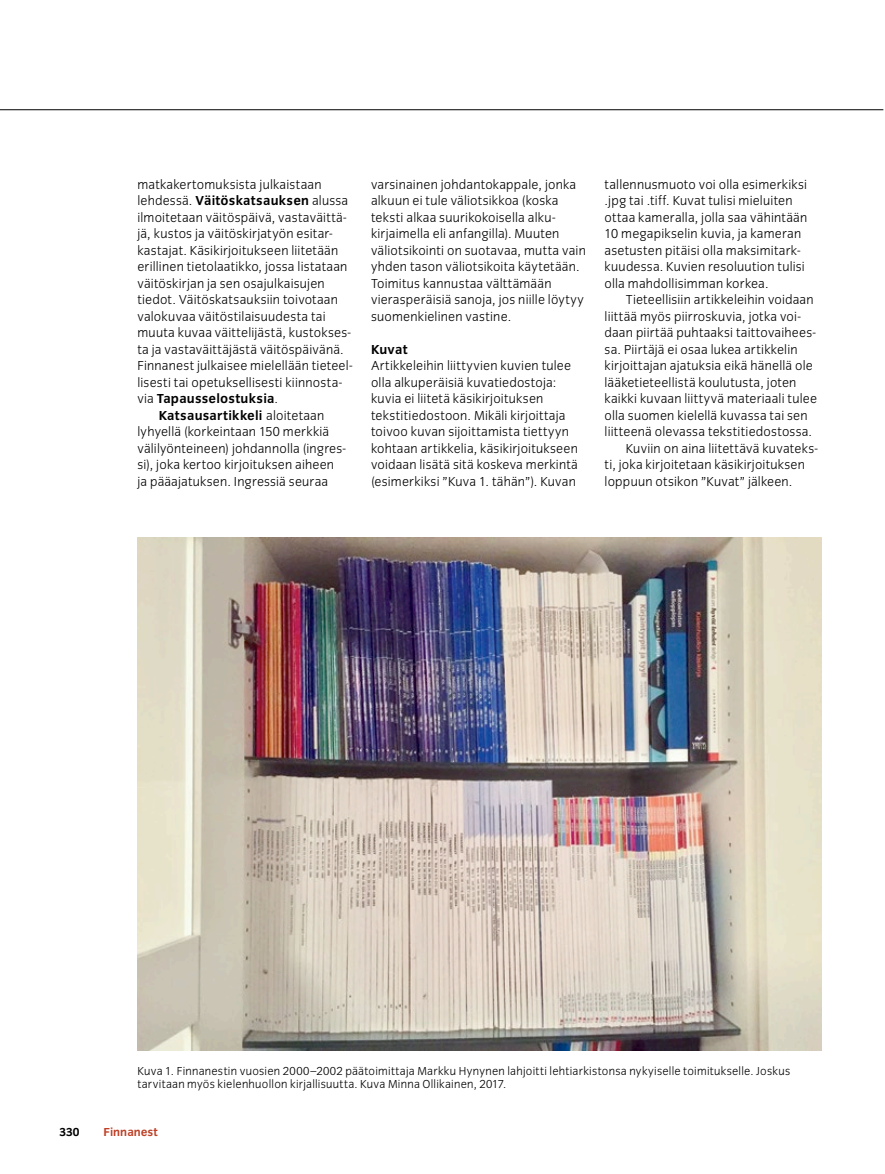
<style>
.page{position:relative;width:885px;height:1174px;background:#fff}
.page>*{position:absolute;margin:0;border:0;box-sizing:border-box;transform-origin:0 0}
.t1{font:300 13.5px/16.5px "Congress Sans";letter-spacing:.015em;color:#000}
.t2{font:700 13.5px "Congress Sans";letter-spacing:.015em;color:#000}
.t3{font:300 12px/13.5px "Congress Sans";letter-spacing:.02em;color:#000}
.t4{font:700 12px "Congress Sans";color:#be4026}
.t5{font:700 12px "Congress Sans";color:#000}
.s1{font-weight:300}
</style>
<div class="page">
<hr style="left:0;top:109px;width:883px;height:1px;background:#000">
<img style="left:137px;top:537px;width:684px;height:513px">
<p class="t1" style="left:137px;top:176px;width:186px">matkakertomuksista julkaistaan</p>
<p class="t2" style="left:137px;top:193px;width:212px"><span class="s1">lehdessä.</span> Väitöskatsauksen <span class="s1">alussa</span></p>
<p class="t1" style="left:137px;top:209px;width:211px">ilmoitetaan väitöspäivä, vastaväittä-</p>
<p class="t1" style="left:137px;top:226px;width:197px">jä, kustos ja väitöskirjatyön esitar-</p>
<p class="t1" style="left:137px;top:242px;width:202px">kastajat. Käsikirjoitukseen liitetään</p>
<p class="t1" style="left:137px;top:259px;width:211px">erillinen tietolaatikko, jossa listataan</p>
<p class="t1" style="left:137px;top:275px;width:189px">väitöskirjan ja sen osajulkaisujen</p>
<p class="t1" style="left:137px;top:292px;width:202px">tiedot. Väitöskatsauksiin toivotaan</p>
<p class="t1" style="left:137px;top:308px;width:190px">valokuvaa väitöstilaisuudesta tai</p>
<p class="t1" style="left:137px;top:325px;width:215px">muuta kuvaa väittelijästä, kustokses-</p>
<p class="t1" style="left:137px;top:341px;width:208px">ta ja vastaväittäjästä väitöspäivänä.</p>
<p class="t1" style="left:137px;top:358px;width:217px">Finnanest julkaisee mielellään tieteel-</p>
<p class="t1" style="left:137px;top:374px;width:206px">lisesti tai opetuksellisesti kiinnosta-</p>
<p class="t2" style="left:137px;top:391px;width:142px"><span class="s1">via</span> Tapausselostuksia<span class="s1">.</span></p>
<p class="t2" style="left:159px;top:408px;width:167px">Katsausartikkeli <span class="s1">aloitetaan</span></p>
<p class="t1" style="left:137px;top:424px;width:193px">lyhyellä (korkeintaan 150 merkkiä</p>
<p class="t1" style="left:137px;top:440px;width:210px">välilyönteineen) johdannolla (ingres-</p>
<p class="t1" style="left:137px;top:457px;width:198px">si), joka kertoo kirjoituksen aiheen</p>
<p class="t1" style="left:137px;top:473px;width:192px">ja pääajatuksen. Ingressiä seuraa</p>
<p class="t1" style="left:371px;top:176px;width:216px">varsinainen johdantokappale, jonka alkuun ei tule väliotsikkoa (koska teksti alkaa suurikokoisella alku&shy;kirjaimella eli anfangilla). Muuten väliotsikointi on suotavaa, mutta vain yhden tason väliotsikoita käytetään.<br>Toimitus kannustaa välttämään vierasperäisiä sanoja, jos niille löytyy suomenkielinen vastine.</p>
<p class="t2" style="left:371px;top:341px;width:38px">Kuvat</p>
<p class="t1" style="left:371px;top:357px;width:208px">Artikkeleihin liittyvien kuvien tulee olla alkuperäisiä kuvatiedostoja: kuvia ei liitetä käsikirjoituksen tekstitiedostoon. Mikäli kirjoittaja toivoo kuvan sijoittamista tiettyyn kohtaan artikkelia, käsikirjoitukseen voidaan lisätä sitä koskeva merkintä (esimerkiksi ”Kuva 1. tähän”). Kuvan</p>
<p class="t1" style="left:604px;top:176px;width:204px">tallennusmuoto voi olla esimerkiksi .jpg tai .tiff. Kuvat tulisi mieluiten ottaa kameralla, jolla saa vähintään 10 megapikselin kuvia, ja kameran asetusten pitäisi olla maksimitark&shy;kuudessa. Kuvien resoluution tulisi olla mahdollisimman korkea.</p>
<p class="t1" style="left:625px;top:291px;width:189px">Tieteellisiin artikkeleihin voidaan</p>
<p class="t1" style="left:604px;top:308px;width:198px">liittää myös piirroskuvia, jotka voi-</p>
<p class="t1" style="left:604px;top:324px;width:213px">daan piirtää puhtaaksi taittovaihees-</p>
<p class="t1" style="left:604px;top:341px;width:194px">sa. Piirtäjä ei osaa lukea artikkelin</p>
<p class="t1" style="left:604px;top:357px;width:210px">kirjoittajan ajatuksia eikä hänellä ole</p>
<p class="t1" style="left:604px;top:374px;width:193px">lääketieteellistä koulutusta, joten</p>
<p class="t1" style="left:604px;top:390px;width:214px">kaikki kuvaan liittyvä materiaali tulee</p>
<p class="t1" style="left:604px;top:407px;width:204px">olla suomen kielellä kuvassa tai sen</p>
<p class="t1" style="left:604px;top:423px;width:209px">liitteenä olevassa tekstitiedostossa.</p>
<p class="t1" style="left:625px;top:440px;width:193px">Kuviin on aina liitettävä kuvateks-</p>
<p class="t1" style="left:604px;top:456px;width:202px">ti, joka kirjoitetaan käsikirjoituksen</p>
<p class="t1" style="left:604px;top:473px;width:189px">loppuun otsikon ”Kuvat” jälkeen.</p>
<p class="t3" style="left:137px;top:1064px;width:654px">Kuva 1. Finnanestin vuosien 2000–2002 päätoimittaja Markku Hynynen lahjoitti lehtiarkistonsa nykyiselle toimitukselle. Joskus tarvitaan myös kielenhuollon kirjallisuutta. Kuva Minna Ollikainen, 2017.</p>
<p class="t5" style="left:60px;top:1125px;width:22px">330</p>
<p class="t4" style="left:104px;top:1125px;width:56px">Finnanest</p>
</div>
